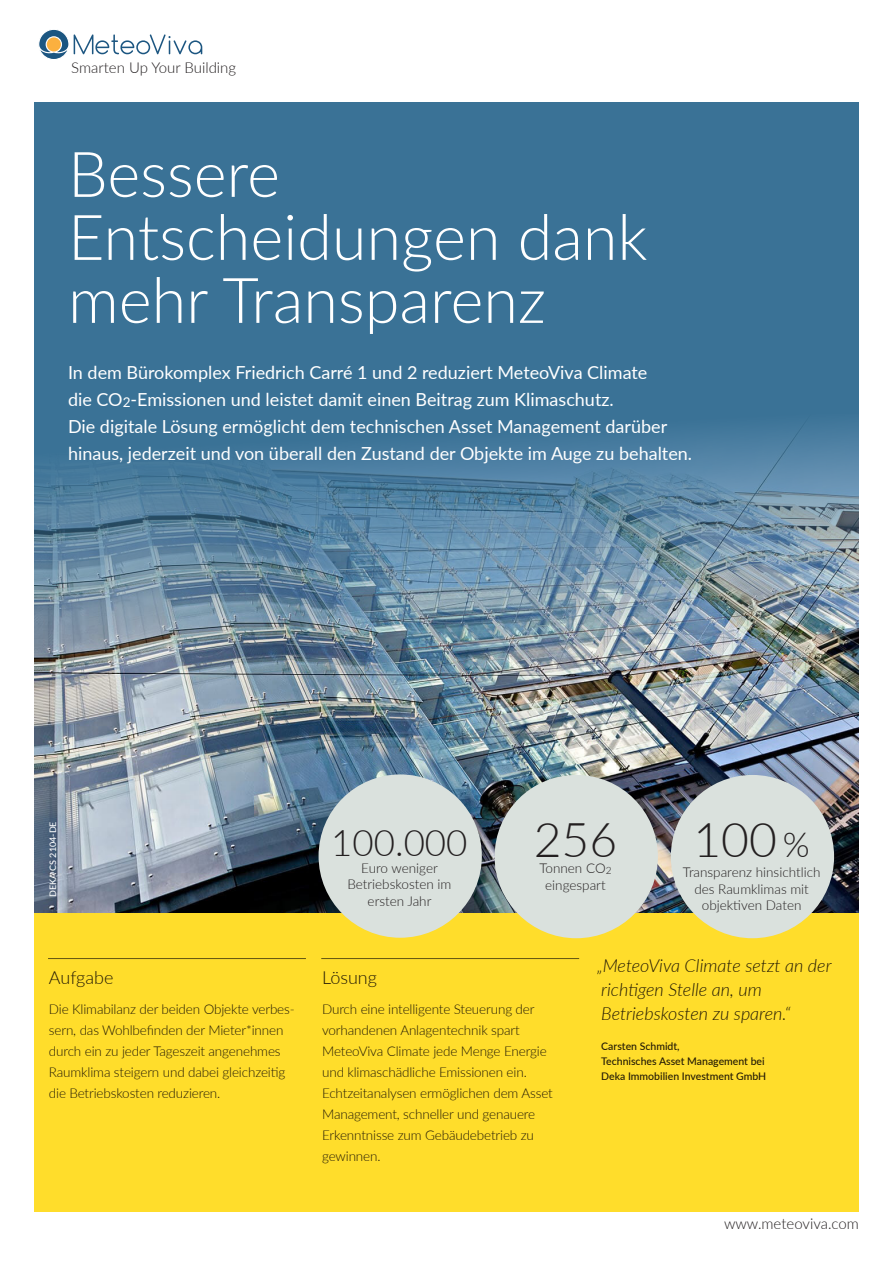
<style>
.page{position:relative;width:893px;height:1263px;background:#fff}
.page>*{position:absolute;margin:0;border:0;box-sizing:border-box;transform-origin:0 0}
.t1{font:300 63px/63px "Lato";color:#fff}
.t2{font:300 48px "Lato";color:#231f20}
.t3{font:300 36.75px "Lato";color:#231f20}
.t4{font:18px/27px "Lato";color:#fff}
.t5{font:italic 300 18px/24px "Lato";color:#231f20}
.t6{font:300 18px "Lato";color:#231f20}
.t7{font:300 15px "Lato";color:#231f20}
.t8{font:300 13.5px/21px "Lato";letter-spacing:-.01em;color:#231f20;text-align:center}
.t9{font:500 10.5px/15px "Lato";color:#231f20}
.t10{font:500 9px "Lato";color:#fff}
.s1{font-size:34.5px}
</style>
<div class="page">
<div style="left:34px;top:911px;width:825px;height:301px;background:#ffdd2b"></div>
<svg style="left:39px;top:29px;width:163px;height:30px"></svg>
<div style="left:34px;top:102px;width:825px;height:810px;background:#3a7296"></div>
<img style="left:34px;top:427px;width:825px;height:485px">
<div style="left:671px;top:775px;width:163px;height:163px;background:#dae1dd;border-radius:50%"></div>
<hr style="left:48px;top:958px;width:258px;height:1px;background:#636366">
<hr style="left:321px;top:958px;width:258px;height:1px;background:#636366">
<div style="left:495px;top:775px;width:163px;height:163px;background:#dae1dd;border-radius:50%"></div>
<div style="left:319px;top:774px;width:163px;height:164px;background:#dae1dd;border-radius:50%"></div>
<p class="t7" style="left:71px;top:57px;width:166px">Smarten Up Your Building</p>
<h1 class="t1" style="left:68px;top:140px;width:581px">Bessere<br>Entscheidungen dank mehr Transparenz</h1>
<p class="t4" style="left:68px;top:358px;width:626px">In dem Bürokomplex Friedrich Carré 1 und 2 reduziert MeteoViva Climate<br>die CO<sub>2</sub>-Emissionen und leistet damit einen Beitrag zum Klimaschutz.<br>Die digitale Lösung ermöglicht dem technischen Asset Management darüber hinaus, jederzeit und von überall den Zustand der Objekte im Auge zu behalten.</p>
<p class="t10" style="left:46px;top:897px;width:77px;rotate:-90deg">DEKA CS 2104-DE</p>
<h3 class="t3" style="left:331px;top:817px;width:138px">100.000</h3>
<p class="t8" style="left:347px;top:859px;width:105px;line-height:16.5px">Euro weniger<br>Betriebskosten im ersten Jahr</p>
<h2 class="t2" style="left:534px;top:806px;width:85px">256</h2>
<p class="t8" style="left:539px;top:859px;width:74px;line-height:16.5px">Tonnen CO<sub>2 </sub>eingespart</p>
<h2 class="t2" style="left:693px;top:806px;width:118px">100 <span class="s1">%</span></h2>
<p class="t8" style="left:683px;top:864px;width:139px;line-height:16.5px">Transparenz hinsichtlich des Raumklimas mit objektiven Daten</p>
<h3 class="t6" style="left:49px;top:965px;width:66px">Aufgabe</h3>
<p class="t8" style="left:49px;top:998px;width:247px;text-align:left">Die Klimabilanz der beiden Objekte verbes&shy;sern, das Wohlbefinden der Mieter*innen durch ein zu jeder Tageszeit angenehmes Raumklima steigern und dabei gleichzeitig die Betriebskosten reduzieren.</p>
<h3 class="t6" style="left:322px;top:965px;width:56px">Lösung</h3>
<p class="t8" style="left:322px;top:998px;width:232px;text-align:left">Durch eine intelligente Steuerung der vorhandenen Anlagentechnik spart MeteoViva Climate jede Menge Energie und klimaschädliche Emissionen ein.<br>Echtzeitanalysen ermöglichen dem Asset Management, schneller und genauere Erkenntnisse zum Gebäudebetrieb zu gewinnen.</p>
<h3 class="t5" style="left:597px;top:952px;width:236px">„MeteoViva Climate setzt an der richtigen Stelle an, um<br>Betriebskosten zu sparen.“</h3>
<p class="t9" style="left:601px;top:1038px;width:167px">Carsten Schmidt,<br>Technisches Asset Management bei<br>Deka Immobilien Investment GmbH</p>
<p class="t7" style="left:724px;top:1213px;width:136px">www.meteoviva.com</p>
</div>
